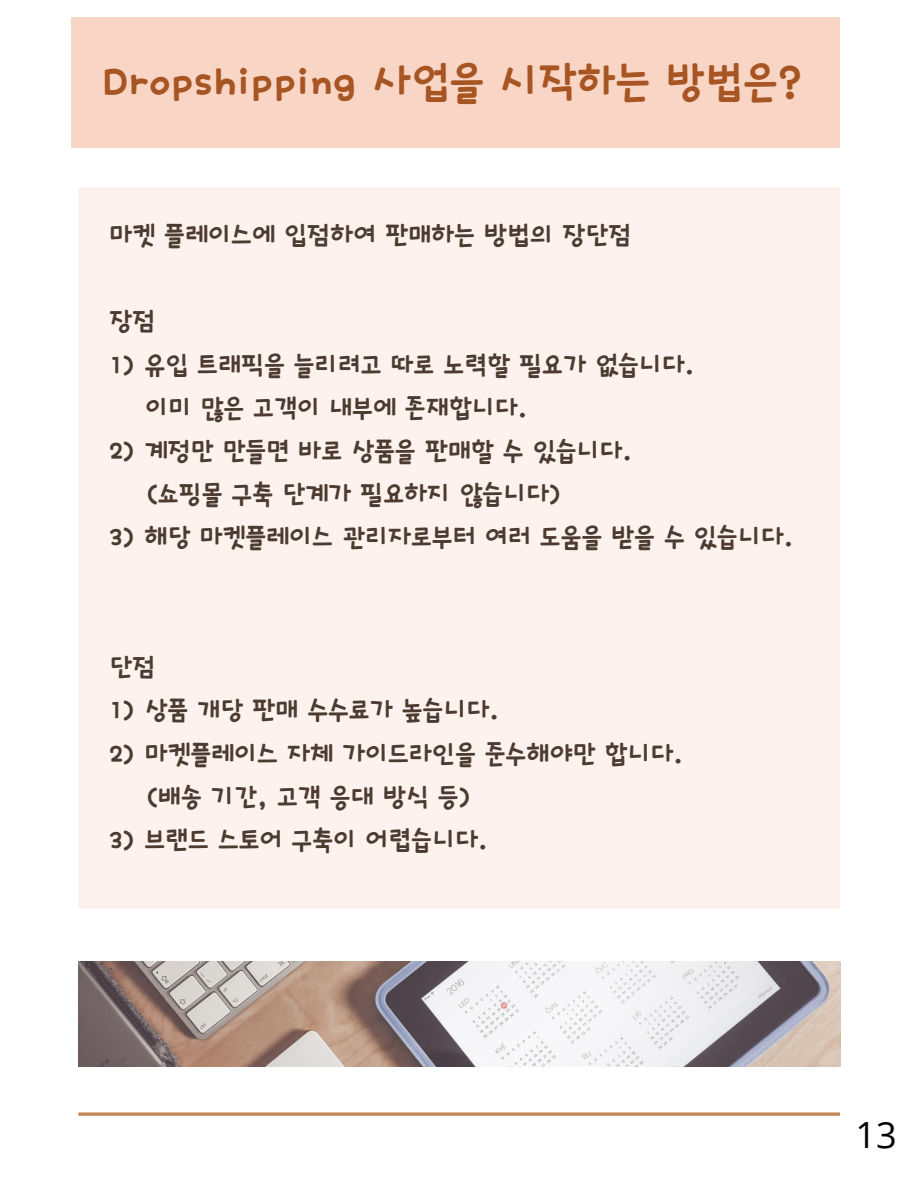
<style>
.page{position:relative;width:918px;height:1188px;background:#fff}
.page>*{position:absolute;margin:0;border:0;box-sizing:border-box;transform-origin:0 0}
.t1{font:46.5px "TDTD Cute And Cute OTF";letter-spacing:.01em;color:#a65523}
.t2{font:36.15px "Open Sans";color:#000}
.t3{font:27.9px/43.2px "TDTD Cute And Cute OTF";letter-spacing:.005em;color:#4b3b31}
</style>
<div class="page">
<svg style="left:78px;top:1112px;width:762px;height:4px;background:#ce9672"></svg>
<div style="left:78px;top:187px;width:762px;height:721px;background:#fdf2ed"></div>
<img style="left:78px;top:961px;width:762px;height:106px">
<div style="left:72px;top:18px;width:768px;height:130px;background:#f9d1bf"></div>
<h1 class="t1" style="left:102px;top:57px;width:702px">Dropshipping 사업을 시작하는 방법은?</h1>
<p class="t3" style="left:110px;top:214px;width:523px">마켓 플레이스에 입점하여 판매하는 방법의 장단점</p>
<p class="t3" style="left:110px;top:300px;width:47px">장점</p>
<p class="t3" style="left:146px;top:344px;width:551px;text-indent:-36px">1) 유입 트래픽을 늘리려고 따로 노력할 필요가 없습니다. 이미 많은 고객이 내부에 존재합니다.</p>
<p class="t3" style="left:146px;top:430px;width:488px;text-indent:-36px">2) 계정만 만들면 바로 상품을 판매할 수 있습니다. (쇼핑몰 구축 단계가 필요하지 않습니다)</p>
<p class="t3" style="left:110px;top:516px;width:686px">3) 해당 마켓플레이스 관리자로부터 여러 도움을 받을 수 있습니다.</p>
<p class="t3" style="left:110px;top:646px;width:47px">단점</p>
<p class="t3" style="left:110px;top:689px;width:391px">1) 상품 개당 판매 수수료가 높습니다.</p>
<p class="t3" style="left:146px;top:733px;width:539px;text-indent:-36px">2) 마켓플레이스 자체 가이드라인을 준수해야만 합니다. (배송 기간, 고객 응대 방식 등)</p>
<p class="t3" style="left:110px;top:819px;width:380px">3) 브랜드 스토어 구축이 어렵습니다.</p>
<p class="t2" style="left:855px;top:1109px;width:43px">13</p>
</div>
